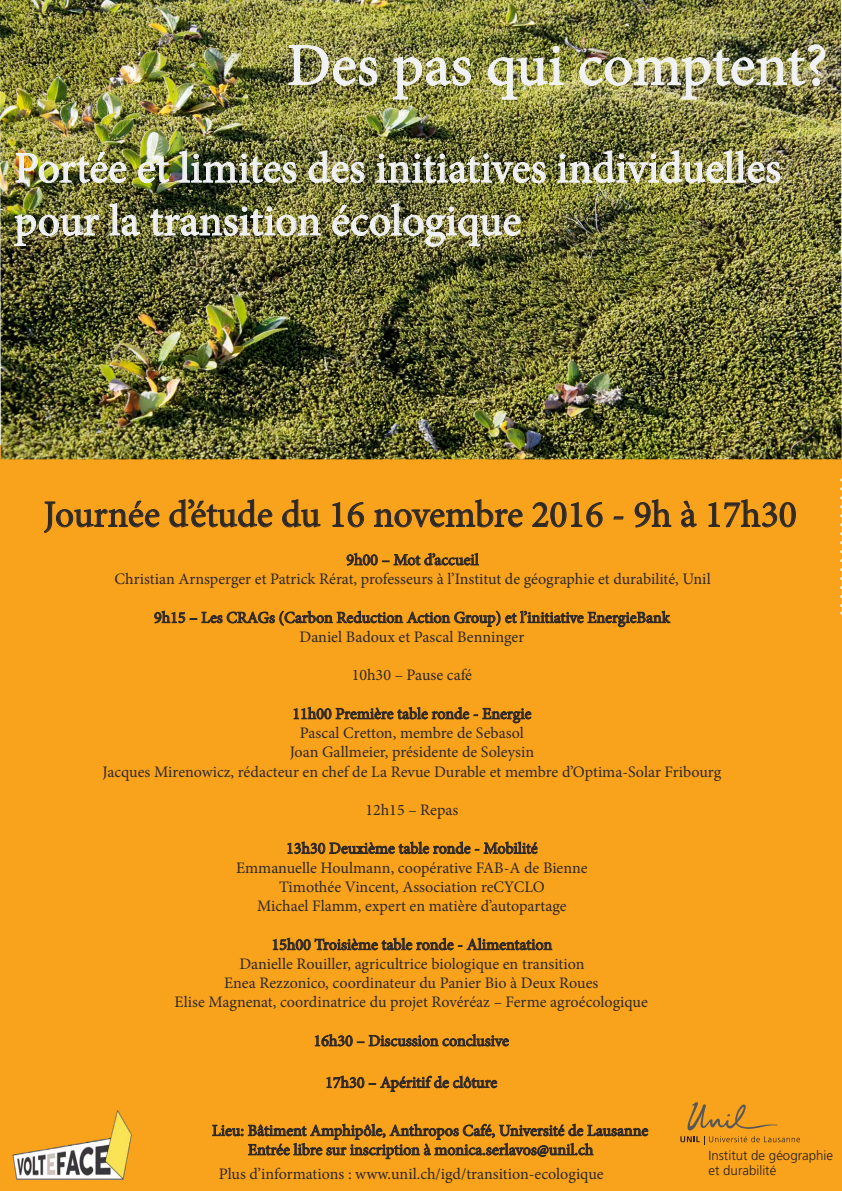
<style>
.page{position:relative;width:842px;height:1191px;background:#fff}
.page>*{position:absolute;margin:0;border:0;box-sizing:border-box;transform-origin:0 0}
.t1{font:60px "Minion Pro";letter-spacing:-.005em;color:#eff1f5}
.t2{font:44px/52.8px "Minion Pro";color:#eff1f5}
.t3{font:37.4px "Minion Pro";color:#2e2926}
.t4{font:16px "Minion Pro";color:#2e2926}
.t5{font:300 13.3px/15.2px "Frutiger LT Std";color:#231f20}
</style>
<div class="page">
<div style="left:0;top:459px;width:842px;height:732px;background:#f9a21c"></div>
<svg style="left:681px;top:501px;width:16px;height:26px"></svg>
<svg style="left:708px;top:499px;width:88px;height:28px;background:#cf891d"></svg>
<svg style="left:44px;top:499px;width:627px;height:128px;background:#e8971c"></svg>
<svg style="left:293px;top:706px;width:239px;height:17px;background:#bc7d1e"></svg>
<svg style="left:287px;top:795px;width:251px;height:106px;background:#ef9c1c"></svg>
<svg style="left:273px;top:937px;width:279px;height:13px;background:#ab731f"></svg>
<svg style="left:315px;top:1033px;width:194px;height:13px;background:#b0761f"></svg>
<svg style="left:326px;top:1074px;width:172px;height:18px;background:#c1801e"></svg>
<svg style="left:212px;top:1123px;width:436px;height:36px;background:#c4821e"></svg>
<svg style="left:840px;top:489px;width:2px;height:125px"></svg>
<img style="left:0;top:0;width:842px;height:459px">
<img style="left:13px;top:1108px;width:119px;height:71px">
<img style="left:288px;top:45px;width:90px;height:41px">
<img style="left:392px;top:56px;width:79px;height:44px">
<img style="left:487px;top:45px;width:77px;height:55px">
<img style="left:579px;top:44px;width:247px;height:56px">
<img style="left:15px;top:152px;width:112px;height:32px">
<svg style="left:138px;top:156px;width:32px;height:28px"></svg>
<img style="left:179px;top:149px;width:118px;height:35px">
<img style="left:308px;top:149px;width:57px;height:35px">
<img style="left:376px;top:153px;width:170px;height:31px">
<img style="left:557px;top:149px;width:224px;height:35px">
<img style="left:14px;top:213px;width:86px;height:33px">
<svg style="left:109px;top:202px;width:32px;height:34px"></svg>
<img style="left:149px;top:206px;width:172px;height:30px">
<img style="left:332px;top:202px;width:189px;height:45px">
<svg style="left:680px;top:1102px;width:120px;height:42px;background:#e39721"></svg>
<p class="t1" style="left:287px;top:25px;width:542px">Des pas qui comptent?</p>
<p class="t2" style="left:14px;top:142px;width:768px">Portée et limites des initiatives individuelles pour la transition écologique</p>
<p class="t3" style="left:44px;top:489px;width:755px">Journée d’étude du 16 novembre 2016 - 9h à 17h30</p>
<p class="t4" style="left:346px;top:549px;width:134px">9h00 – Mot d’accueil</p>
<p class="t4" style="left:114px;top:568px;width:598px">Christian Arnsperger et Patrick Rérat, professeurs à l’Institut de géographie et durabilité, Unil</p>
<p class="t4" style="left:154px;top:607px;width:517px">9h15 – Les CRAGs (Carbon Reduction Action Group) et l’initiative EnergieBank</p>
<p class="t4" style="left:299px;top:626px;width:226px">Daniel Badoux et Pascal Benninger</p>
<p class="t4" style="left:352px;top:664px;width:122px">10h30 – Pause café</p>
<p class="t4" style="left:292px;top:703px;width:241px">11h00 Première table ronde - Energie</p>
<p class="t4" style="left:300px;top:722px;width:225px">Pascal Cretton, membre de Sebasol</p>
<p class="t4" style="left:290px;top:741px;width:246px">Joan Gallmeier, présidente de Soleysin</p>
<p class="t4" style="left:103px;top:760px;width:620px">Jacques Mirenowicz, rédacteur en chef de La Revue Durable et membre d’Optima-Solar Fribourg</p>
<p class="t4" style="left:365px;top:799px;width:95px">12h15 – Repas</p>
<p class="t4" style="left:286px;top:837px;width:253px">13h30 Deuxième table ronde - Mobilité</p>
<p class="t4" style="left:236px;top:857px;width:353px">Emmanuelle Houlmann, coopérative FAB-A de Bienne</p>
<p class="t4" style="left:279px;top:876px;width:267px">Timothée Vincent, Association reCYCLO</p>
<p class="t4" style="left:257px;top:895px;width:311px">Michael Flamm, expert en matière d’autopartage</p>
<p class="t4" style="left:272px;top:933px;width:282px">15h00 Troisième table ronde - Alimentation</p>
<p class="t4" style="left:239px;top:953px;width:347px">Danielle Rouiller, agricultrice biologique en transition</p>
<p class="t4" style="left:224px;top:972px;width:376px">Enea Rezzonico, coordinateur du Panier Bio à Deux Roues</p>
<p class="t4" style="left:175px;top:991px;width:475px">Elise Magnenat, coordinatrice du projet Rovéréaz – Ferme agroécologique</p>
<p class="t4" style="left:314px;top:1030px;width:197px">16h30 – Discussion conclusive</p>
<p class="t4" style="left:325px;top:1071px;width:173px">17h30 – Apéritif de clôture</p>
<p class="t4" style="left:212px;top:1119px;width:438px">Lieu: Bâtiment Amphipôle, Anthropos Café, Université de Lausanne</p>
<p class="t4" style="left:248px;top:1139px;width:347px">Entrée libre sur inscription à monica.serlavos@unil.ch</p>
<p class="t4" style="left:219px;top:1163px;width:386px">Plus d’informations : www.unil.ch/igd/transition-ecologique</p>
<p class="t5" style="left:708px;top:1148px;width:126px">Institut de géographie et durabilité</p>
</div>
